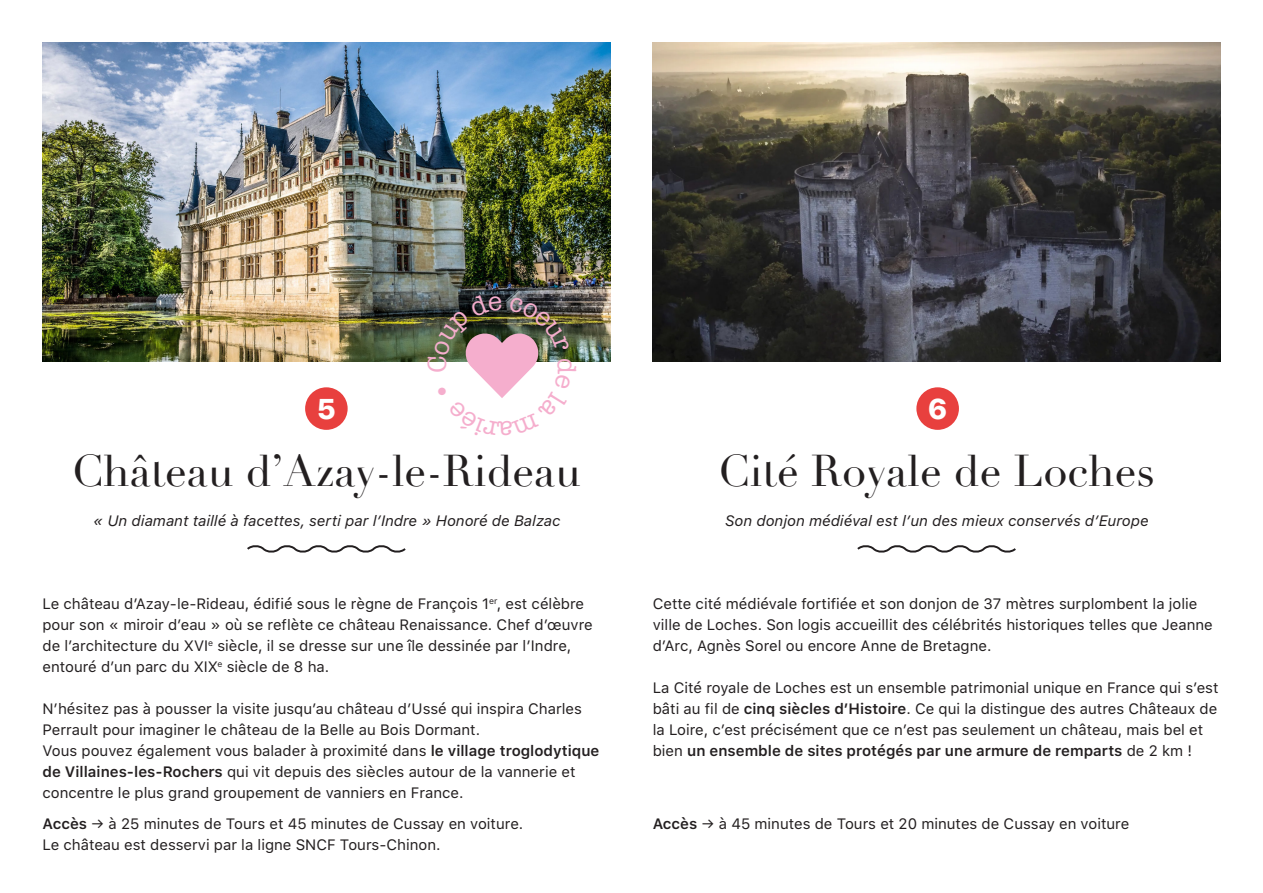
<style>
.page{position:relative;width:1263px;height:893px;background:#fff}
.page>*{position:absolute;margin:0;border:0;box-sizing:border-box;transform-origin:0 0}
.t1{font:43.5px "Didot";color:#231f20}
.t2{font:800 28.5px "SFUI Display";color:#fff}
.t3{font:27px "American Typewriter";color:#f5aecd}
.t4{font:15px/21px "SFUI Text";color:#231f20}
.t5{font:italic 15px "SFUI Text";color:#231f20}
.s1{font-weight:600}
</style>
<div class="page">
<img style="left:43px;top:43px;width:567px;height:319px">
<img style="left:653px;top:43px;width:567px;height:319px">
<svg style="left:247px;top:545px;width:159px;height:8px"></svg>
<svg style="left:857px;top:545px;width:159px;height:8px"></svg>
<div style="left:305px;top:387px;width:43px;height:43px;background:#e8403e;border-radius:50%"></div>
<div style="left:916px;top:387px;width:43px;height:43px;background:#e8403e;border-radius:50%"></div>
<img style="left:427px;top:294px;width:144px;height:104px">
<p class="t3" style="left:587px;top:358px;width:18px;rotate:90deg">d</p>
<p class="t2" style="left:317px;top:392px;width:20px">5</p>
<p class="t2" style="left:928px;top:392px;width:20px">6</p>
<p class="t1" style="left:72px;top:444px;width:511px">Château d’Azay-le-Rideau</p>
<p class="t1" style="left:718px;top:444px;width:438px">Cité Royale de Loches</p>
<p class="t5" style="left:93px;top:507px;width:469px">« Un diamant taillé à facettes, serti par l’Indre » Honoré de Balzac</p>
<p class="t5" style="left:725px;top:507px;width:425px">Son donjon médiéval est l’un des mieux conservés d’Europe</p>
<p class="t4" style="left:43px;top:594px;width:552px">Le château d’Azay-le-Rideau, édifié sous le règne de François 1<sup>er</sup>, est célèbre pour son « miroir d’eau » où se reflète ce château Renaissance. Chef d’œuvre de l’architecture du XVI<sup>e</sup> siècle, il se dresse sur une île dessinée par l’Indre, entouré d’un parc du XIX<sup>e</sup> siècle de 8 ha.</p>
<p class="t4" style="left:43px;top:699px;width:541px">N’hésitez pas à pousser la visite jusqu’au château d’Ussé qui inspira Charles<br>Perrault pour imaginer le château de la Belle au Bois Dormant.</p>
<p class="t4" style="left:43px;top:741px;width:558px">Vous pouvez également vous balader à proximité dans <span class="s1">le village troglodytique de Villaines-les-Rochers</span> qui vit depuis des siècles autour de la vannerie et concentre le plus grand groupement de vanniers en France.</p>
<p class="t4" style="left:43px;top:814px;width:482px"><span class="s1">Accès</span> → à 25 minutes de Tours et 45 minutes de Cussay en voiture.</p>
<p class="t4" style="left:43px;top:835px;width:400px">Le château est desservi par la ligne SNCF Tours-Chinon.</p>
<p class="t4" style="left:653px;top:594px;width:561px">Cette cité médiévale fortifiée et son donjon de 37 mètres surplombent la jolie ville de Loches. Son logis accueillit des célébrités historiques telles que Jeanne d’Arc, Agnès Sorel ou encore Anne de Bretagne.</p>
<p class="t4" style="left:653px;top:678px;width:567px">La Cité royale de Loches est un ensemble patrimonial unique en France qui s’est bâti au fil de <span class="s1">cinq siècles d’Histoire</span>. Ce qui la distingue des autres Châteaux de la Loire, c’est précisément que ce n’est pas seulement un château, mais bel et bien <span class="s1">un ensemble de sites protégés par une armure de remparts</span> de 2 km !</p>
<p class="t4" style="left:653px;top:814px;width:478px"><span class="s1">Accès</span> → à 45 minutes de Tours et 20 minutes de Cussay en voiture</p>
</div>
